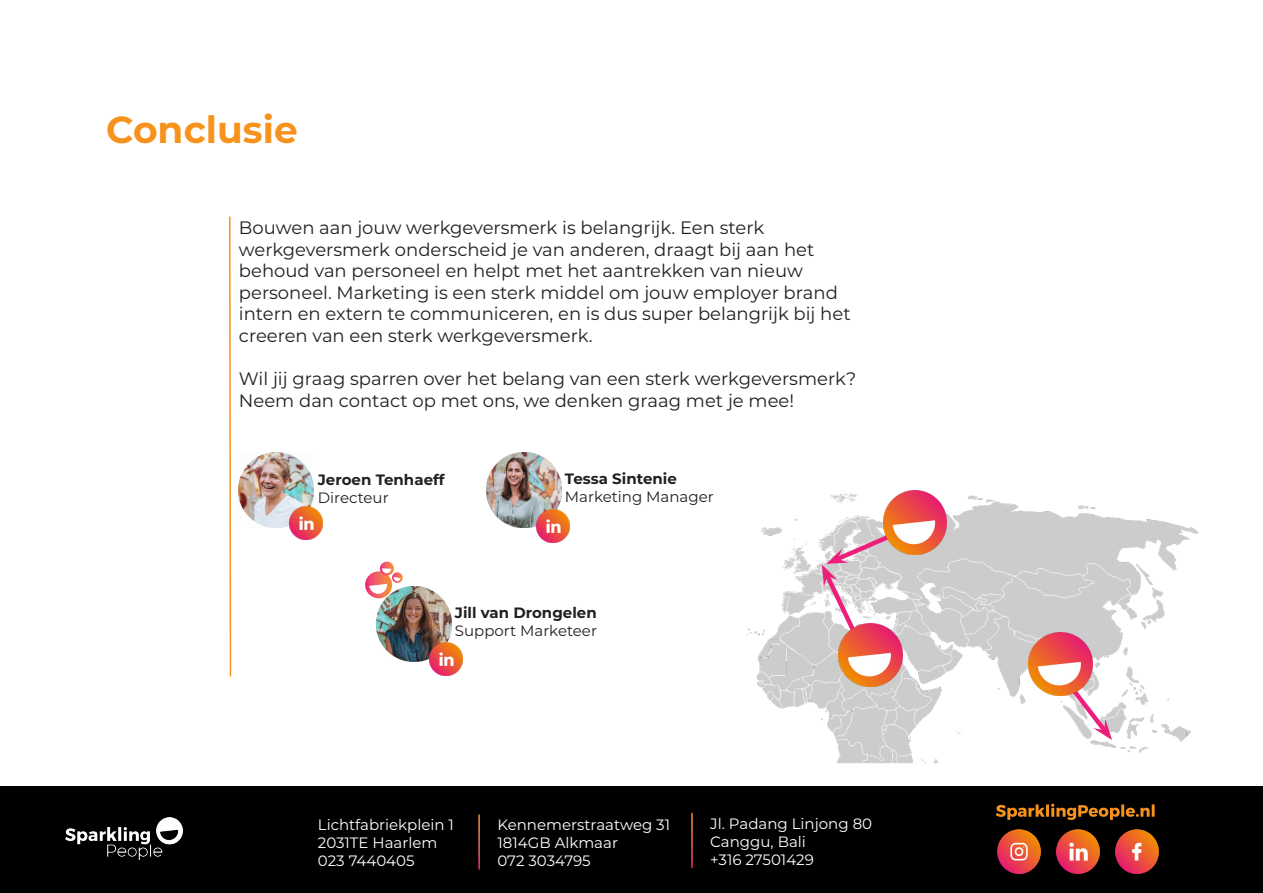
<style>
.page{position:relative;width:1263px;height:893px;background:#fff}
.page>*{position:absolute;margin:0;border:0;box-sizing:border-box;transform-origin:0 0}
.t1{font:700 37.5px "Montserrat";color:#f7931d}
.t2{font:18px/21.6px "Montserrat";color:#231f20}
.Alineastijl_1{font:15px "Montserrat";color:#fff}
.t3{font:700 15px "Montserrat";color:#231f20}
.t4{font:15px "Montserrat";color:#231f20}
</style>
<div class="page">
<svg style="left:229px;top:216px;width:3px;height:461px"></svg>
<div style="left:0;top:787px;width:1263px;height:106px;background:#000"></div>
<img style="left:997px;top:830px;width:43px;height:43px">
<img style="left:1056px;top:830px;width:43px;height:43px">
<img style="left:1115px;top:830px;width:43px;height:43px">
<img style="left:66px;top:817px;width:117px;height:42px">
<svg style="left:996px;top:804px;width:158px;height:16px"></svg>
<hr style="left:478px;top:815px;width:2px;height:54px;background:#fff">
<hr style="left:691px;top:813px;width:2px;height:54px;background:#fff">
<img style="left:746px;top:493px;width:453px;height:270px">
<svg style="left:1066px;top:682px;width:46px;height:58px"></svg>
<img style="left:838px;top:640px;width:64px;height:47px">
<img style="left:1028px;top:632px;width:64px;height:64px">
<svg style="left:821px;top:527px;width:81px;height:113px"></svg>
<img style="left:883px;top:490px;width:64px;height:64px">
<img style="left:239px;top:453px;width:75px;height:75px">
<img style="left:486px;top:453px;width:75px;height:75px">
<img style="left:376px;top:587px;width:75px;height:75px">
<img style="left:290px;top:507px;width:33px;height:33px">
<img style="left:537px;top:510px;width:33px;height:33px">
<img style="left:430px;top:643px;width:33px;height:33px">
<svg style="left:365px;top:562px;width:38px;height:36px"></svg>
<p class="t1" style="left:106px;top:102px;width:193px">Conclusie</p>
<p class="t2" style="left:239px;top:216px;width:613px">Bouwen aan jouw werkgeversmerk is belangrijk. Een sterk werkgeversmerk onderscheid je van anderen, draagt bij aan het behoud van personeel en helpt met het aantrekken van nieuw personeel. Marketing is een sterk middel om jouw employer brand intern en extern te communiceren, en is dus super belangrijk bij het creeren van een sterk werkgeversmerk.</p>
<p class="t2" style="left:239px;top:367px;width:619px">Wil jij graag sparren over het belang van een sterk werkgeversmerk?</p>
<p class="t2" style="left:239px;top:389px;width:557px">Neem dan contact op met ons, we denken graag met je mee!</p>
<p class="t3" style="left:318px;top:468px;width:128px">Jeroen Tenhaeff</p>
<p class="t4" style="left:318px;top:487px;width:72px">Directeur</p>
<p class="t3" style="left:565px;top:468px;width:113px">Tessa Sintenie</p>
<p class="t4" style="left:565px;top:486px;width:150px">Marketing Manager</p>
<p class="t3" style="left:455px;top:602px;width:143px">Jill van Drongelen</p>
<p class="t4" style="left:455px;top:621px;width:144px">Support Marketeer</p>
<p class="Alineastijl_1" style="left:318px;top:815px;width:138px">Lichtfabriekplein 1</p>
<p class="Alineastijl_1" style="left:318px;top:833px;width:121px">2031TE Haarlem</p>
<p class="Alineastijl_1" style="left:318px;top:851px;width:98px">023 7440405</p>
<p class="Alineastijl_1" style="left:497px;top:815px;width:174px">Kennemerstraatweg 31</p>
<p class="Alineastijl_1" style="left:497px;top:833px;width:122px">1814GB Alkmaar</p>
<p class="Alineastijl_1" style="left:497px;top:851px;width:95px">072 3034795</p>
<p class="Alineastijl_1" style="left:710px;top:813px;width:163px">Jl. Padang Linjong 80</p>
<p class="Alineastijl_1" style="left:710px;top:831px;width:97px">Canggu, Bali</p>
<p class="Alineastijl_1" style="left:710px;top:849px;width:105px">+316 27501429</p>
</div>
